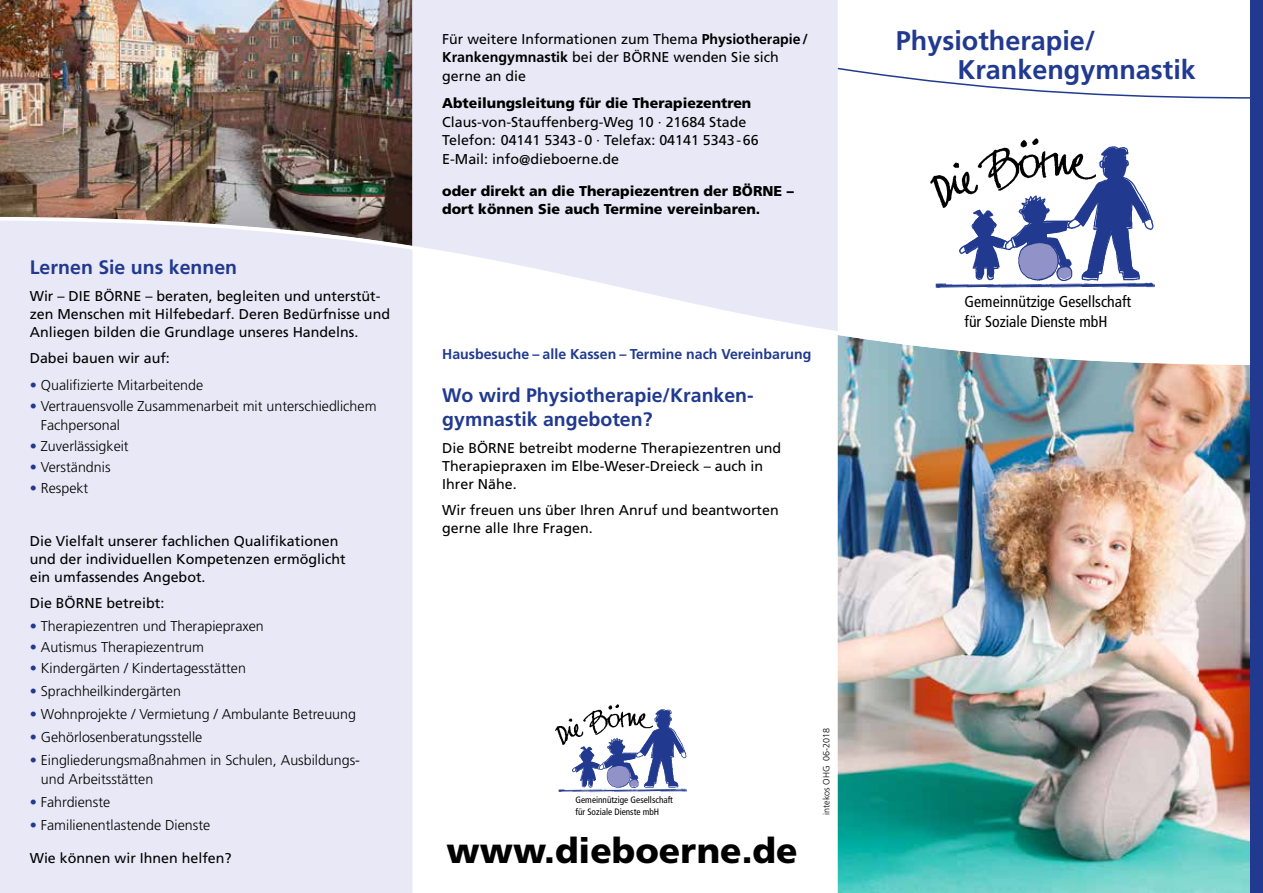
<style>
.page{position:relative;width:1263px;height:893px;background:#fff}
.page>*{position:absolute;margin:0;border:0;box-sizing:border-box;transform-origin:0 0}
.t1{font:900 35.25px "Frutiger LT";color:#000}
.t2{font:700 27px/28.5px "Frutiger LT";color:#213a8f}
.t3{font:700 19.5px/24px "Frutiger LT";color:#213a8f}
.t4{font:condensed 15.75px/19.5px "Frutiger LT";color:#000}
.t5{font:14.25px/18px "Frutiger LT";color:#000}
.t6{font:300 14.25px/18.8px "Frutiger LT";color:#000}
.t7{font:900 14.25px/18.8px "Frutiger LT";color:#000}
.t8{font:700 14.25px "Frutiger LT";color:#213a8f}
.t9{font:condensed 9.3px/11.4px "Frutiger LT";color:#000}
.t10{font:300 9px "Frutiger LT";color:#000}
.s1{color:#213a8f}
.s2{font-weight:700}
</style>
<div class="page">
<svg style="left:838px;top:67px;width:412px;height:32px"></svg>
<img style="left:838px;top:367px;width:412px;height:526px">
<img style="left:0;top:0;width:412px;height:215px">
<div style="left:412px;top:0;width:426px;height:215px;background:#e9e8f6"></div>
<div style="left:0;top:367px;width:412px;height:526px;background:#e9e8f6"></div>
<img style="left:930px;top:139px;width:109px;height:69px">
<img style="left:960px;top:147px;width:53px;height:68px">
<svg style="left:1013px;top:147px;width:137px;height:68px"></svg>
<svg style="left:0;top:215px;width:1250px;height:152px"></svg>
<div style="left:1250px;top:0;width:13px;height:893px;background:#213a8f"></div>
<img style="left:559px;top:788px;width:128px;height:5px">
<img style="left:556px;top:705px;width:63px;height:40px">
<img style="left:573px;top:709px;width:114px;height:79px">
<svg style="left:575px;top:710px;width:109px;height:76px"></svg>
<h3 class="t3" style="left:30px;top:255px;width:209px">Lernen Sie uns kennen</h3>
<p class="t5" style="left:30px;top:287px;width:362px">Wir – DIE BÖRNE – beraten, begleiten und unterstüt&shy;zen Menschen mit Hilfebedarf. Deren Bedürfnisse und<br>Anliegen bilden die Grundlage unseres Handelns.</p>
<p class="t5" style="left:30px;top:349px;width:142px">Dabei bauen wir auf:</p>
<p class="t6" style="left:30px;top:376px;width:175px"><span class="s1">•</span> Qualifizierte Mitarbeitende</p>
<p class="t6" style="left:41px;top:397px;width:337px;text-indent:-11px"><span class="s1">•</span> Vertrauensvolle Zusammenarbeit mit unterschiedlichem<br>Fachpersonal</p>
<p class="t6" style="left:30px;top:437px;width:100px"><span class="s1">•</span> Zuverlässigkeit</p>
<p class="t6" style="left:30px;top:458px;width:82px"><span class="s1">•</span> Verständnis</p>
<p class="t6" style="left:30px;top:479px;width:60px"><span class="s1">•</span> Respekt</p>
<p class="t5" style="left:30px;top:532px;width:317px">Die Vielfalt unserer fachlichen Qualifikationen und der individuellen Kompetenzen ermöglicht ein umfassendes Angebot.</p>
<p class="t5" style="left:30px;top:594px;width:136px">Die BÖRNE betreibt:</p>
<p class="t6" style="left:30px;top:617px;width:236px"><span class="s1">•</span> Therapiezentren und Therapiepraxen</p>
<p class="t6" style="left:30px;top:638px;width:176px"><span class="s1">•</span> Autismus Therapiezentrum</p>
<p class="t6" style="left:30px;top:659px;width:218px"><span class="s1">•</span> Kindergärten / Kindertagesstätten</p>
<p class="t6" style="left:30px;top:682px;width:153px"><span class="s1">•</span> Sprachheilkindergärten</p>
<p class="t6" style="left:30px;top:705px;width:328px"><span class="s1">•</span> Wohnprojekte / Vermietung / Ambulante Betreuung</p>
<p class="t6" style="left:30px;top:728px;width:174px"><span class="s1">•</span> Gehörlosenberatungsstelle</p>
<p class="t6" style="left:41px;top:751px;width:321px;text-indent:-11px"><span class="s1">•</span> Eingliederungsmaßnahmen in Schulen, Ausbildungs&shy;und Arbeitsstätten</p>
<p class="t6" style="left:30px;top:793px;width:82px"><span class="s1">•</span> Fahrdienste</p>
<p class="t6" style="left:30px;top:816px;width:182px"><span class="s1">•</span> Familienentlastende Dienste</p>
<p class="t5" style="left:30px;top:849px;width:203px">Wie können wir Ihnen helfen?</p>
<p class="t5" style="left:442px;top:29px;width:367px;line-height:18.8px">Für weitere Informationen zum Thema <span class="s2">Physiotherapie/<br>Krankengymnastik</span> bei der BÖRNE wenden Sie sich gerne an die</p>
<p class="t7" style="left:442px;top:94px;width:311px">Abteilungsleitung für die Therapiezentren</p>
<p class="t5" style="left:442px;top:112px;width:318px;line-height:18.8px">Claus-von-Stauffenberg-Weg 10 · 21684 Stade<br>Telefon: 04141 5343-0 · Telefax: 04141 5343-66<br>E-Mail: info@dieboerne.de</p>
<p class="t7" style="left:442px;top:181px;width:353px">oder direkt an die Therapiezentren der BÖRNE – dort können Sie auch Termine vereinbaren.</p>
<p class="t8" style="left:442px;top:346px;width:371px">Hausbesuche – alle Kassen – Termine nach Vereinbarung</p>
<h3 class="t3" style="left:442px;top:383px;width:313px">Wo wird Physiotherapie/Kranken&shy;gymnastik angeboten?</h3>
<p class="t5" style="left:442px;top:439px;width:340px">Die BÖRNE betreibt moderne Therapiezentren und<br>Therapiepraxen im Elbe-Weser-Dreieck – auch in<br>Ihrer Nähe.</p>
<p class="t5" style="left:442px;top:501px;width:338px">Wir freuen uns über Ihren Anruf und beantworten gerne alle Ihre Fragen.</p>
<p class="t9" style="left:576px;top:794px;width:99px">Gemeinnützige Gesellschaft für Soziale Dienste mbH</p>
<h1 class="t1" style="left:446px;top:830px;width:352px">www.dieboerne.de</h1>
<p class="t10" style="left:821px;top:815px;width:89px;rotate:-90deg">intekos OHG 06-2018</p>
<h2 class="t2" style="left:957px;top:27px;width:240px;text-indent:-62px">Physiotherapie/<br>Krankengymnastik</h2>
<p class="t4" style="left:964px;top:292px;width:168px">Gemeinnützige Gesellschaft für Soziale Dienste mbH</p>
</div>
